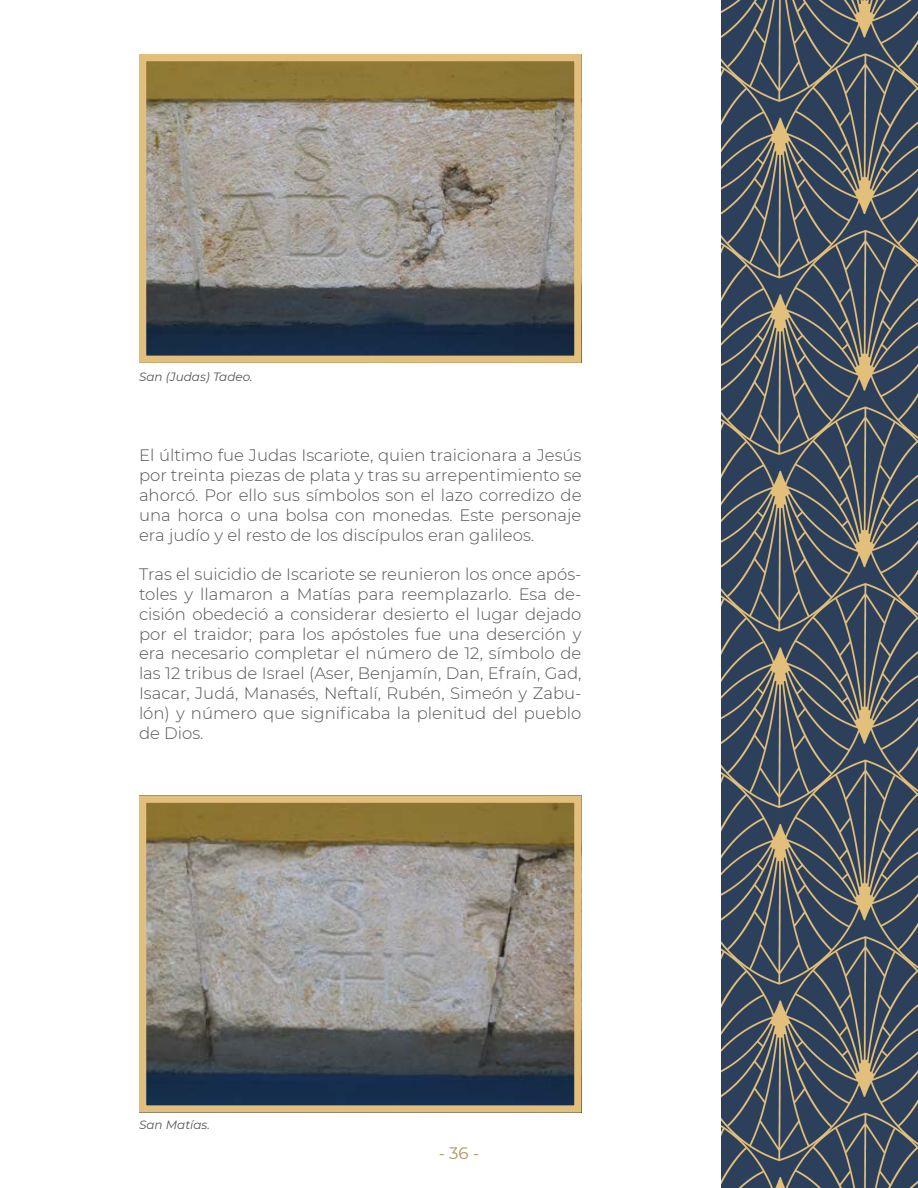
<style>
.page{position:relative;width:918px;height:1188px;background:#fff}
.page>*{position:absolute;margin:0;border:0;box-sizing:border-box;transform-origin:0 0}
.t1{font:300 16.5px/19.8px "Montserrat";color:#555454;text-align:justify}
.t2{font:16.5px "Montserrat";color:#b0935e}
.t3{font:italic 12px "Montserrat";color:#555454}
</style>
<div class="page">
<img style="left:147px;top:54px;width:435px;height:309px">
<div style="left:139px;top:54px;width:442px;height:309px;border:7px solid #e3bf7d"></div>
<img style="left:147px;top:796px;width:435px;height:317px">
<div style="left:139px;top:796px;width:442px;height:317px;border:7px solid #e3bf7d"></div>
<img style="left:722px;top:0;width:196px;height:1188px">
<p class="t3" style="left:139px;top:369px;width:115px">San (Judas) Tadeo.</p>
<p class="t1" style="left:139px;top:445px;width:444px">El último fue Judas Iscariote, quien traicionara a Jesús por treinta piezas de plata y tras su arrepentimiento se ahorcó. Por ello sus símbolos son el lazo corredizo de una horca o una bolsa con monedas. Este personaje era judío y el resto de los discípulos eran galileos.</p>
<p class="t1" style="left:139px;top:564px;width:444px">Tras el suicidio de Iscariote se reunieron los once após&shy;toles y llamaron a Matías para reemplazarlo. Esa de&shy;cisión obedeció a considerar desierto el lugar dejado por el traidor; para los apóstoles fue una deserción y era necesario completar el número de 12, símbolo de las 12 tribus de Israel (Aser, Benjamín, Dan, Efraín, Gad, Isacar, Judá, Manasés, Neftalí, Rubén, Simeón y Zabu&shy;lón) y número que significaba la plenitud del pueblo de Dios.</p>
<p class="t3" style="left:139px;top:1117px;width:73px">San Matías.</p>
<p class="t2" style="left:439px;top:1142px;width:42px">- 36 -</p>
</div>
